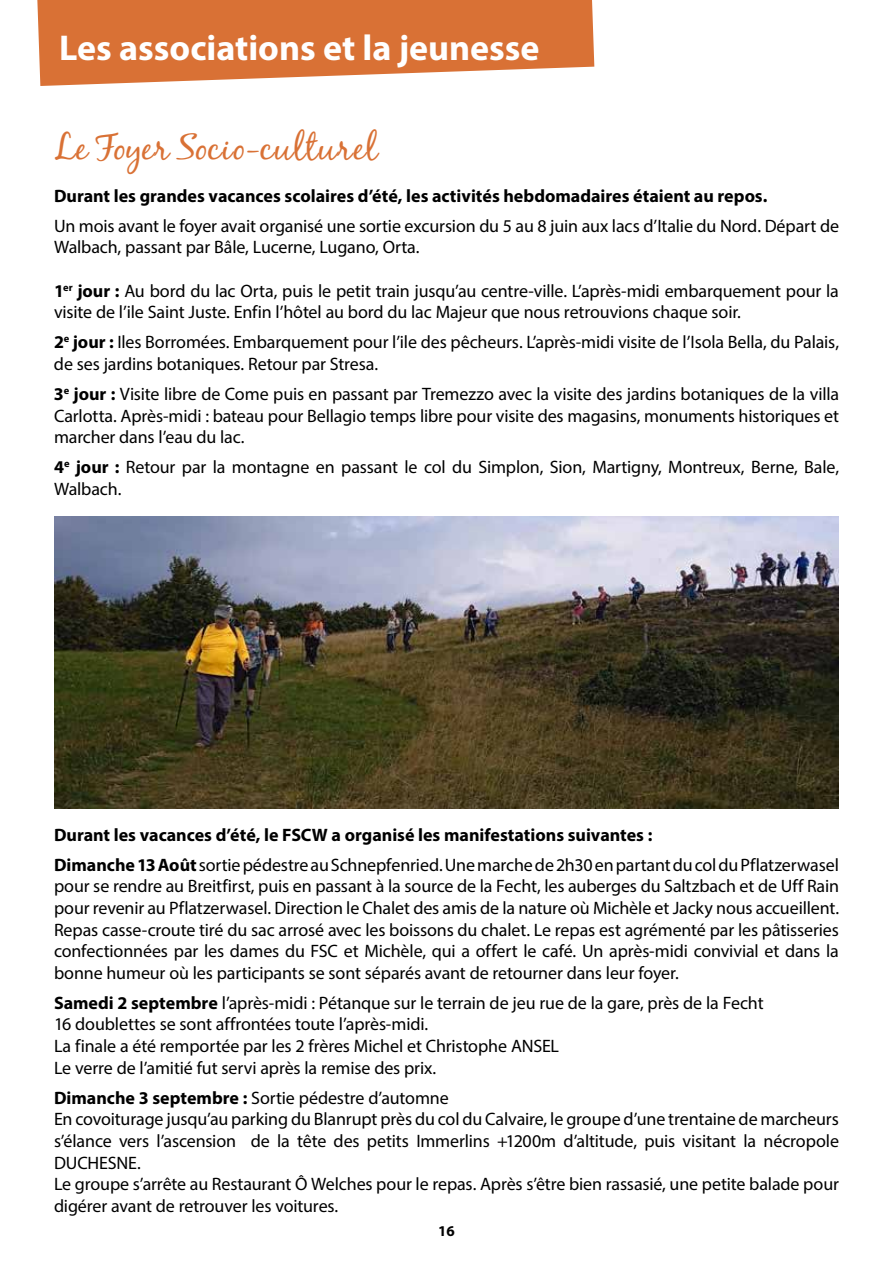
<style>
.page{position:relative;width:893px;height:1263px;background:#fff}
.page>*{position:absolute;margin:0;border:0;box-sizing:border-box;transform-origin:0 0}
.t1{font:700 36px "Myriad Pro";color:#fff}
.t2{font:36px "Black Jack";letter-spacing:.035em;color:#d97135}
.t3{font:18px/21.6px "Myriad Pro";letter-spacing:-.01em;color:#000}
.t4{font:700 18px/30.2px "Myriad Pro";color:#000}
.t5{font:700 15px "Myriad Pro";color:#000}
.s1{font-weight:700}
.s2{font-weight:400}
</style>
<div class="page">
<svg style="left:37px;top:0;width:557px;height:86px;background:#dd814c"></svg>
<img style="left:54px;top:517px;width:785px;height:292px">
<h1 class="t1" style="left:59px;top:24px;width:482px">Les associations et la jeunesse</h1>
<h1 class="t2" style="left:54px;top:125px;width:325px">Le Foyer Socio-culturel</h1>
<p class="t4" style="left:54px;top:180px;width:715px">Durant les grandes vacances scolaires d’été, les activités hebdomadaires étaient au repos.</p>
<p class="t3" style="left:54px;top:215px;width:787px">Un mois avant le foyer avait organisé une sortie excursion du 5 au 8 juin aux lacs d’Italie du Nord. Départ de<br>Walbach, passant par Bâle, Lucerne, Lugano, Orta.</p>
<p class="t3" style="left:54px;top:279px;width:786px"><span class="s1">1</span><sup>er</sup> <span class="s1">jour :</span> Au bord du lac Orta, puis le petit train jusqu’au centre-ville. L’après-midi embarquement pour la visite de l’ile Saint Juste. Enfin l’hôtel au bord du lac Majeur que nous retrouvions chaque soir.</p>
<p class="t3" style="left:54px;top:331px;width:787px"><span class="s1">2</span><sup>e</sup> <span class="s1">jour :</span> Iles Borromées. Embarquement pour l’ile des pêcheurs. L’après-midi visite de l’Isola Bella, du Palais, de ses jardins botaniques. Retour par Stresa.</p>
<p class="t3" style="left:54px;top:383px;width:787px;text-align:justify"><span class="s1">3</span><sup>e</sup> <span class="s1">jour :</span> Visite libre de Come puis en passant par Tremezzo avec la visite des jardins botaniques de la villa Carlotta. Après-midi : bateau pour Bellagio temps libre pour visite des magasins, monuments historiques et marcher dans l’eau du lac.</p>
<p class="t3" style="left:54px;top:456px;width:787px"><span class="s1">4</span><sup>e</sup> <span class="s1">jour :</span> Retour par la montagne en passant le col du Simplon, Sion, Martigny, Montreux, Berne, Bale,<br>Walbach.</p>
<p class="t4" style="left:54px;top:819px;width:786px">Durant les vacances d’été, le FSCW a organisé les manifestations suivantes :<br>Dimanche 13 Août <span class="s2">sortie pédestre au Schnepfenried. Une marche de 2h30 en partant du col du Pflatzerwasel</span></p>
<p class="t3" style="left:54px;top:875px;width:787px;text-align:justify">pour se rendre au Breitfirst, puis en passant à la source de la Fecht, les auberges du Saltzbach et de Uff Rain pour revenir au Pflatzerwasel. Direction le Chalet des amis de la nature où Michèle et Jacky nous accueillent.<br>Repas casse-croute tiré du sac arrosé avec les boissons du chalet. Le repas est agrémenté par les pâtisseries confectionnées par les dames du FSC et Michèle, qui a offert le café. Un après-midi convivial et dans la bonne humeur où les participants se sont séparés avant de retourner dans leur foyer.</p>
<p class="t3" style="left:54px;top:992px;width:711px"><span class="s1">Samedi 2 septembre</span> l’après-midi : Pétanque sur le terrain de jeu rue de la gare, près de la Fecht 16 doublettes se sont affrontées toute l’après-midi.<br>La finale a été remportée par les 2 frères Michel et Christophe ANSEL<br>Le verre de l’amitié fut servi après la remise des prix.</p>
<p class="t3" style="left:54px;top:1086px;width:786px"><span class="s1">Dimanche 3 septembre :</span> Sortie pédestre d’automne<br>En covoiturage jusqu’au parking du Blanrupt près du col du Calvaire, le groupe d’une trentaine de marcheurs s’élance vers l’ascension de la tête des petits Immerlins +1200m d’altitude, puis visitant la nécropole DUCHESNE.<br>Le groupe s’arrête au Restaurant Ô Welches pour le repas. Après s’être bien rassasié, une petite balade pour digérer avant de retrouver les voitures.</p>
<p class="t5" style="left:438px;top:1221px;width:18px">16</p>
</div>
